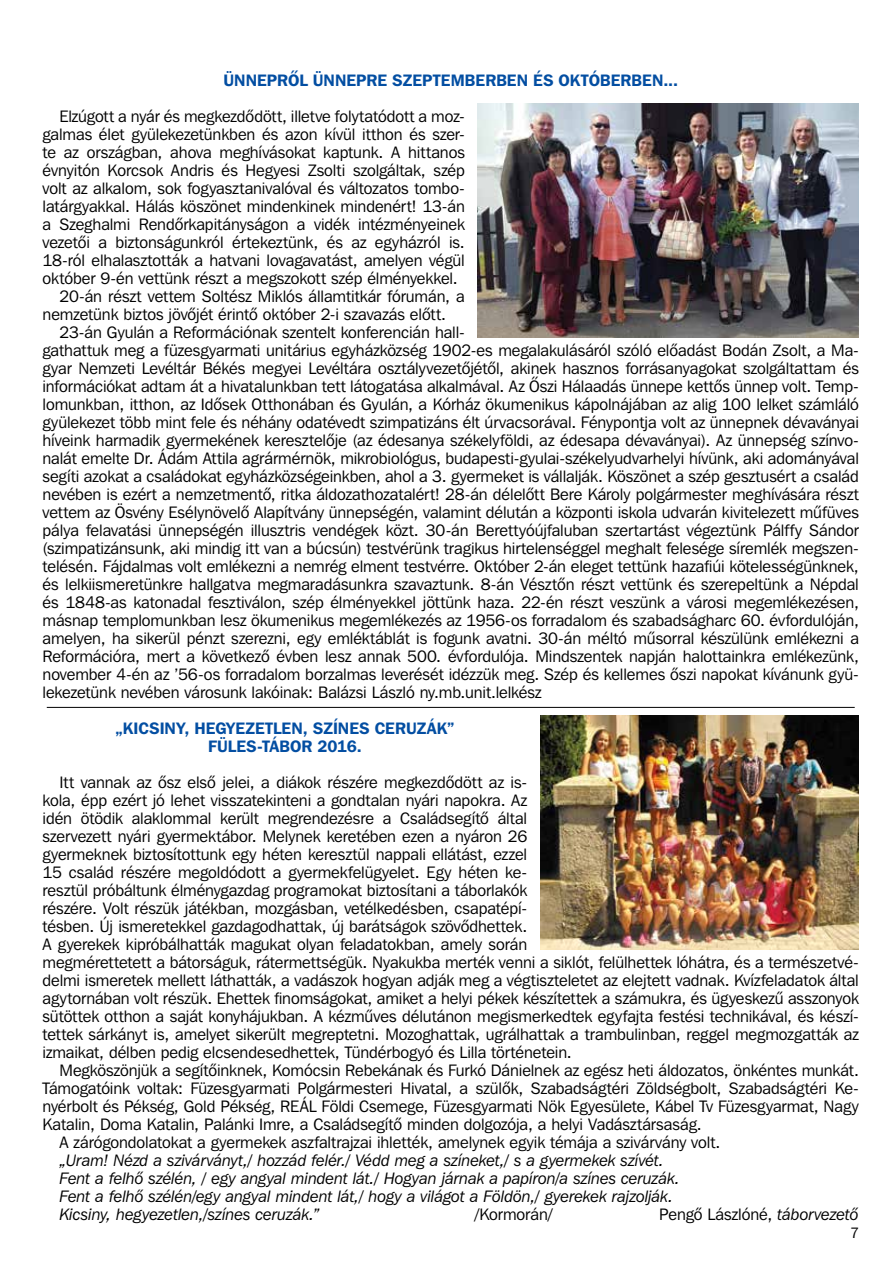
<style>
.page{position:relative;width:893px;height:1263px;background:#fff}
.page>*{position:absolute;margin:0;border:0;box-sizing:border-box;transform-origin:0 0}
.t1{font:16.5px/18px "Franklin Gothic Bk HU Book";letter-spacing:-.005em;color:#000}
.t2{font:italic 16.5px/18px "Franklin Gothic Bk HU Book";letter-spacing:-.005em;color:#000}
.t3{font:16.5px/18px "Franklin Gothic Demi HU Demi";color:#034ea2;text-align:center}
.t4{font:15px "Franklin Gothic Bk HU Book";color:#000}
.s1{font-style:italic}
</style>
<div class="page">
<hr style="left:47px;top:707px;width:808px;height:1px;background:#000">
<img style="left:478px;top:104px;width:381px;height:234px">
<img style="left:540px;top:716px;width:319px;height:234px">
<p class="t3" style="left:223px;top:71px;width:12px">ÜNNEPRÔL</p>
<p class="t3" style="left:313px;top:71px;width:12px">ÜNNEPRE</p>
<p class="t3" style="left:392px;top:71px;width:12px">SZEPTEM</p>
<p class="t3" style="left:465px;top:71px;width:215px">BERBEN ÉS OKTÓBERBEN ...</p>
<p class="t1" style="left:60px;top:107px;width:407px">Elzúgott a nyár és megkezdôdött, illetve folytatódott a moz-</p>
<p class="t1" style="left:43px;top:125px;width:424px">galmas élet gyülekezetünkben és azon kívül itthon és szer-</p>
<p class="t1" style="left:43px;top:143px;width:424px">te az országban, ahova meghívásokat kaptunk. A hittanos</p>
<p class="t1" style="left:43px;top:161px;width:424px">évnyitón Korcsok Andris és Hegyesi Zsolti szolgáltak, szép</p>
<p class="t1" style="left:43px;top:179px;width:424px">volt az alkalom, sok fogyasztanivalóval és változatos tombo-</p>
<p class="t1" style="left:43px;top:197px;width:424px">latárgyakkal. Hálás köszönet mindenkinek mindenért! 13-án</p>
<p class="t1" style="left:43px;top:215px;width:424px">a Szeghalmi Rendôrkapitányságon a vidék intézményeinek</p>
<p class="t1" style="left:43px;top:233px;width:424px">vezetôi a biztonságunkról értekeztünk, és az egyházról is.</p>
<p class="t1" style="left:43px;top:251px;width:424px">18-ról elhalasztották a hatvani lovagavatást, amelyen végül</p>
<p class="t1" style="left:43px;top:269px;width:417px">október 9-én vettünk részt a megszokott szép élményekkel.</p>
<p class="t1" style="left:60px;top:287px;width:407px">20-án részt vettem Soltész Miklós államtitkár fórumán, a</p>
<p class="t1" style="left:43px;top:305px;width:405px">nemzetünk biztos jövôjét érintô október 2-i szavazás elôtt.</p>
<p class="t1" style="left:60px;top:323px;width:407px">23-án Gyulán a Reformációnak szentelt konferencián hall-</p>
<p class="t1" style="left:43px;top:341px;width:818px">gathattuk meg a füzesgyarmati unitárius egyházközség 1902-es megalakulásáról szóló elôadást Bodán Zsolt, a Ma-</p>
<p class="t1" style="left:43px;top:359px;width:818px">gyar Nemzeti Levéltár Békés megyei Levéltára osztályvezetôjétôl, akinek hasznos forrásanyagokat szolgáltattam és</p>
<p class="t1" style="left:43px;top:377px;width:818px">információkat adtam át a hivatalunkban tett látogatása alkalmával. Az Ôszi Hálaadás ünnepe kettôs ünnep volt. Temp-</p>
<p class="t1" style="left:43px;top:395px;width:818px">lomunkban, itthon, az Idôsek Otthonában és Gyulán, a Kórház ökumenikus kápolnájában az alig 100 lelket számláló</p>
<p class="t1" style="left:43px;top:413px;width:818px">gyülekezet több mint fele és néhány odatévedt szimpatizáns élt úrvacsorával. Fénypontja volt az ünnepnek dévaványai</p>
<p class="t1" style="left:43px;top:431px;width:818px">híveink harmadik gyermekének keresztelôje (az édesanya székelyföldi, az édesapa dévaványai). Az ünnepség színvo-</p>
<p class="t1" style="left:43px;top:449px;width:818px">nalát emelte Dr. Ádám Attila agrármérnök, mikrobiológus, budapesti-gyulai-székelyudvarhelyi hívünk, aki adományával</p>
<p class="t1" style="left:43px;top:467px;width:818px">segíti azokat a családokat egyházközségeinkben, ahol a 3. gyermeket is vállalják. Köszönet a szép gesztusért a család</p>
<p class="t1" style="left:43px;top:485px;width:818px">nevében is ezért a nemzetmentô, ritka áldozathozatalért! 28-án délelôtt Bere Károly polgármester meghívására részt</p>
<p class="t1" style="left:43px;top:503px;width:818px">vettem az Ösvény Esélynövelô Alapítvány ünnepségén, valamint délután a központi iskola udvarán kivitelezett mûfüves</p>
<p class="t1" style="left:43px;top:521px;width:818px">pálya felavatási ünnepségén illusztris vendégek közt. 30-án Berettyóújfaluban szertartást végeztünk Pálffy Sándor</p>
<p class="t1" style="left:43px;top:539px;width:818px">(szimpatizánsunk, aki mindig itt van a búcsún) testvérünk tragikus hirtelenséggel meghalt felesége síremlék megszen-</p>
<p class="t1" style="left:43px;top:557px;width:818px">telésén. Fájdalmas volt emlékezni a nemrég elment testvérre. Október 2-án eleget tettünk hazafiúi kötelességünknek,</p>
<p class="t1" style="left:43px;top:575px;width:818px">és lelkiismeretünkre hallgatva megmaradásunkra szavaztunk. 8-án Vésztôn részt vettünk és szerepeltünk a Népdal</p>
<p class="t1" style="left:43px;top:593px;width:818px">és 1848-as katonadal fesztiválon, szép élményekkel jöttünk haza. 22-én részt veszünk a városi megemlékezésen,</p>
<p class="t1" style="left:43px;top:611px;width:818px">másnap templomunkban lesz ökumenikus megemlékezés az 1956-os forradalom és szabadságharc 60. évfordulóján,</p>
<p class="t1" style="left:43px;top:629px;width:818px">amelyen, ha sikerül pénzt szerezni, egy emléktáblát is fogunk avatni. 30-án méltó mûsorral készülünk emlékezni a</p>
<p class="t1" style="left:43px;top:647px;width:818px">Reformációra, mert a következô évben lesz annak 500. évfordulója. Mindszentek napján halottainkra emlékezünk,</p>
<p class="t1" style="left:43px;top:665px;width:818px">november 4-én az ’56-os forradalom borzalmas leverését idézzük meg. Szép és kellemes ôszi napokat kívánunk gyü-</p>
<p class="t1" style="left:43px;top:683px;width:501px">lekezetünk nevében városunk lakóinak: Balázsi László ny.mb.unit.lelkész</p>
<p class="t3" style="left:115px;top:719px;width:340px">„KICSINY, HEGYEZETLEN, SZÍNES CERUZÁK”<br>FÜLES-TÁBOR 2016.</p>
<p class="t1" style="left:42px;top:773px;width:818px;text-indent:17px">Itt vannak az ôsz elsô jelei, a diákok részére megkezdôdött az is-<br>kola, épp ezért jó lehet visszatekinteni a gondtalan nyári napokra. Az<br>idén ötödik alaklommal került megrendezésre a Családsegítô által<br>szervezett nyári gyermektábor. Melynek keretében ezen a nyáron 26<br>gyermeknek biztosítottunk egy héten keresztül nappali ellátást, ezzel<br>15 család részére megoldódott a gyermekfelügyelet. Egy héten ke-<br>resztül próbáltunk élménygazdag programokat biztosítani a táborlakók<br>részére. Volt részük játékban, mozgásban, vetélkedésben, csapatépí-<br>tésben. Új ismeretekkel gazdagodhattak, új barátságok szövôdhettek.<br>A gyerekek kipróbálhatták magukat olyan feladatokban, amely során<br>megmérettetett a bátorságuk, rátermettségük. Nyakukba merték venni a siklót, felülhettek lóhátra, és a természetvé&shy;delmi ismeretek mellett láthatták, a vadászok hogyan adják meg a végtiszteletet az elejtett vadnak. Kvízfeladatok által agytornában volt részük. Ehettek finomságokat, amiket a helyi pékek készítettek a számukra, és ügyeskezû asszonyok sütöttek otthon a saját konyhájukban. A kézmûves délutánon megismerkedtek egyfajta festési technikával, és készí&shy;tettek sárkányt is, amelyet sikerült megreptetni. Mozoghattak, ugrálhattak a trambulinban, reggel megmozgatták az izmaikat, délben pedig elcsendesedhettek, Tündérbogyó és Lilla történetein.</p>
<p class="t1" style="left:59px;top:1061px;width:801px">Megköszönjük a segítôinknek, Komócsin Rebekának és Furkó Dánielnek az egész heti áldozatos, önkéntes munkát.</p>
<p class="t1" style="left:42px;top:1079px;width:818px">Támogatóink voltak: Füzesgyarmati Polgármesteri Hivatal, a szülôk, Szabadságtéri Zöldségbolt, Szabadságtéri Ke-</p>
<p class="t1" style="left:42px;top:1097px;width:818px">nyérbolt és Pékség, Gold Pékség, REÁL Földi Csemege, Füzesgyarmati Nök Egyesülete, Kábel Tv Füzesgyarmat, Nagy</p>
<p class="t1" style="left:42px;top:1115px;width:661px">Katalin, Doma Katalin, Palánki Imre, a Családsegítô minden dolgozója, a helyi Vadásztársaság.</p>
<p class="t1" style="left:59px;top:1133px;width:662px">A zárógondolatokat a gyermekek aszfaltrajzai ihlették, amelynek egyik témája a szivárvány volt.</p>
<p class="t2" style="left:59px;top:1151px;width:622px">„Uram! Nézd a szivárványt,/ hozzád felér./ Védd meg a színeket,/ s a gyermekek szívét.<br>Fent a felhô szélén, / egy angyal mindent lát./ Hogyan járnak a papíron/a színes ceruzák.<br>Fent a felhô szélén/egy angyal mindent lát,/ hogy a világot a Földön,/ gyerekek rajzolják.<br>Kicsiny, hegyezetlen,/színes ceruzák.”</p>
<p class="t1" style="left:475px;top:1205px;width:80px">/Kormorán/</p>
<p class="t1" style="left:659px;top:1205px;width:201px">Pengô Lászlóné, <span class="s1">táborvezetô</span></p>
<p class="t4" style="left:850px;top:1223px;width:10px">7</p>
</div>
